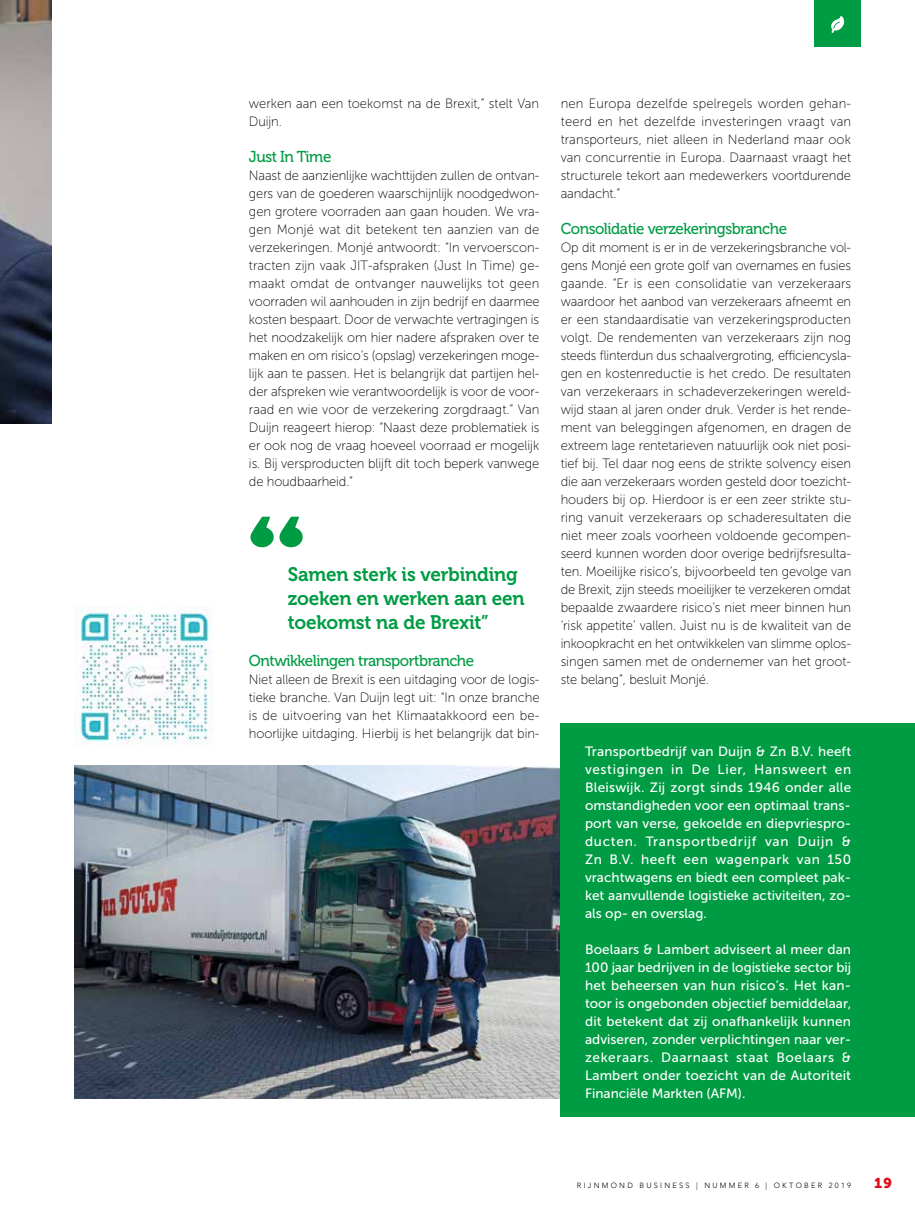
<style>
.page{position:relative;width:915px;height:1212px;background:#fff}
.page>*{position:absolute;margin:0;border:0;box-sizing:border-box;transform-origin:0 0}
.t1{font:19.5px/24px "Museo 700";letter-spacing:-.01em;color:#009c44}
.t2{font:15.75px "Museo 500";letter-spacing:-.03em;color:#009c44;scale:.96 1}
.t3{font:14.25px "Museo 900";color:#e10d1a}
.t4{font:13.5px/18px "Museo Sans 100";letter-spacing:-.005em;color:#000;text-align:justify;scale:.96 1}
.t5{font:13.5px/18px "Museo Sans 100";letter-spacing:-.005em;color:#000;text-align:justify;scale:.95 1}
.t6{font:13.5px/18px "Museo Sans 500";letter-spacing:.005em;color:#fff;text-align:justify}
.t7{font:300 7.5px "Avenir LT Std";letter-spacing:.3em;color:#000}
</style>
<div class="page">
<div style="left:814px;top:0;width:46px;height:47px;background:#009c44"></div>
<svg style="left:831px;top:16px;width:13px;height:17px"></svg>
<img style="left:74px;top:765px;width:486px;height:333px">
<img style="left:0;top:0;width:51px;height:423px">
<svg style="left:250px;top:517px;width:52px;height:30px"></svg>
<div style="left:560px;top:723px;width:354px;height:393px;background:#009c44"></div>
<img style="left:74px;top:606px;width:139px;height:139px">
<p class="t4" style="left:249px;top:95px;width:304px">werken aan een toekomst na de Brexit,” stelt Van<br>Duijn.</p>
<p class="t2" style="left:249px;top:148px;width:87px">Just In Time</p>
<p class="t4" style="left:249px;top:167px;width:304px">Naast de aanzienlijke wachttijden zullen de ontvan&shy;gers van de goederen waarschijnlijk noodgedwon&shy;gen grotere voorraden aan gaan houden. We vra&shy;gen Monjé wat dit betekent ten aanzien van de verzekeringen. Monjé antwoordt: “In vervoerscon&shy;tracten zijn vaak JIT-afspraken (Just In Time) ge&shy;maakt omdat de ontvanger nauwelijks tot geen voorraden wil aanhouden in zijn bedrijf en daarmee kosten bespaart. Door de verwachte vertragingen is het noodzakelijk om hier nadere afspraken over te maken en om risico’s (opslag) verzekeringen moge&shy;lijk aan te passen. Het is belangrijk dat partijen hel&shy;der afspreken wie verantwoordelijk is voor de voor&shy;raad en wie voor de verzekering zorgdraagt.” Van Duijn reageert hierop: “Naast deze problematiek is er ook nog de vraag hoeveel voorraad er mogelijk is. Bij versproducten blijft dit toch beperk vanwege de houdbaarheid.”</p>
<h1 class="t1" style="left:288px;top:563px;width:238px">Samen sterk is verbinding zoeken en werken aan een toekomst na de Brexit”</h1>
<p class="t2" style="left:249px;top:652px;width:236px">Ontwikkelingen transportbranche</p>
<p class="t4" style="left:249px;top:671px;width:304px">Niet alleen de Brexit is een uitdaging voor de logis&shy;tieke branche. Van Duijn legt uit: “In onze branche is de uitvoering van het Klimaatakkoord een be&shy;hoorlijke uitdaging. Hierbij is het belangrijk dat bin-</p>
<p class="t4" style="left:560px;top:95px;width:304px">nen Europa dezelfde spelregels worden gehan&shy;teerd en het dezelfde investeringen vraagt van transporteurs, niet alleen in Nederland maar ook van concurrentie in Europa. Daarnaast vraagt het structurele tekort aan medewerkers voortdurende aandacht.”</p>
<p class="t2" style="left:560px;top:220px;width:237px">Consolidatie verzekeringsbranche</p>
<p class="t5" style="left:560px;top:239px;width:307px">Op dit moment is er in de verzekeringsbranche vol&shy;gens Monjé een grote golf van overnames en fusies gaande. “Er is een consolidatie van verzekeraars waardoor het aanbod van verzekeraars afneemt en er een standaardisatie van verzekeringsproducten volgt. De rendementen van verzekeraars zijn nog steeds flinterdun dus schaalvergroting, efficiencysla&shy;gen en kostenreductie is het credo. De resultaten van verzekeraars in schadeverzekeringen wereld&shy;wijd staan al jaren onder druk. Verder is het rende&shy;ment van beleggingen afgenomen, en dragen de extreem lage rentetarieven natuurlijk ook niet posi&shy;tief bij. Tel daar nog eens de strikte solvency eisen die aan verzekeraars worden gesteld door toezicht&shy;houders bij op. Hierdoor is er een zeer strikte stu&shy;ring vanuit verzekeraars op schaderesultaten die niet meer zoals voorheen voldoende gecompen&shy;seerd kunnen worden door overige bedrijfsresulta&shy;ten. Moeilijke risico’s, bijvoorbeeld ten gevolge van de Brexit, zijn steeds moeilijker te verzekeren omdat bepaalde zwaardere risico’s niet meer binnen hun ‘risk appetite’ vallen. Juist nu is de kwaliteit van de inkoopkracht en het ontwikkelen van slimme oplos&shy;singen samen met de ondernemer van het groot&shy;ste belang”, besluit Monjé.</p>
<p class="t6" style="left:585px;top:742px;width:268px">Transportbedrijf van Duijn &amp; Zn B.V. heeft vestigingen in De Lier, Hansweert en Bleiswijk. Zij zorgt sinds 1946 onder alle omstandigheden voor een optimaal trans&shy;port van verse, gekoelde en diepvriespro&shy;ducten. Transportbedrijf van Duijn &amp; Zn B.V. heeft een wagenpark van 150 vrachtwagens en biedt een compleet pak&shy;ket aanvullende logistieke activiteiten, zo&shy;als op- en overslag.</p>
<p class="t6" style="left:585px;top:940px;width:268px">Boelaars &amp; Lambert adviseert al meer dan 100 jaar bedrijven in de logistieke sector bij het beheersen van hun risico’s. Het kan&shy;toor is ongebonden objectief bemiddelaar, dit betekent dat zij onafhankelijk kunnen adviseren, zonder verplichtingen naar ver&shy;zekeraars. Daarnaast staat Boelaars &amp; Lambert onder toezicht van de Autoriteit Financiële Markten (AFM).</p>
<p class="t7" style="left:576px;top:1181px;width:275px">RIJNMOND BUSINESS | NUMMER 6 | OKTOBER 2019</p>
<p class="t3" style="left:874px;top:1175px;width:19px">19</p>
</div>
